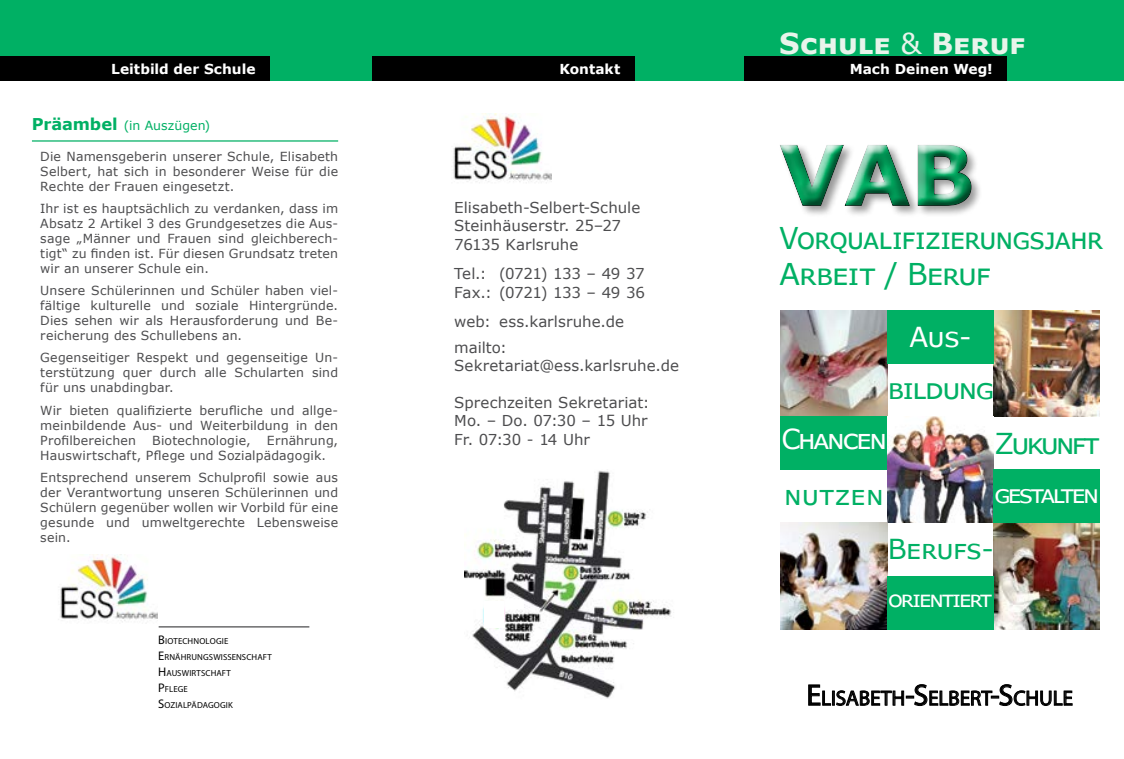
<style>
.page{position:relative;width:1124px;height:759px;background:#fff}
.page>*{position:absolute;margin:0;border:0;box-sizing:border-box;transform-origin:0 0}
.t1{font:700 82.5px "Verdana";color:#00b064}
.t2{font:30px "Verdana";letter-spacing:-.035em;color:#00b064;scale:.93 1}
.t3{font:30px "Verdana";letter-spacing:-.035em;color:#00b064}
.t4{font:28.75px "Verdana";letter-spacing:-.1em;color:#00b064}
.t5{font:700 28.75px "Verdana";color:#e8f4eb}
.t6{font:27.5px "Verdana";color:#00b064}
.t7{font:27.5px "Verdana";letter-spacing:-.09em;color:#fff}
.t8{font:25px "Verdana";color:#fff}
.t9{font:22.5px "Verdana";color:#fff}
.t10{font:21px "Myriad Pro";letter-spacing:-.005em;color:#000}
.t11{font:15px/18.5px "Verdana";color:#4d4d4f}
.t12{font:15px/18.5px "Verdana";letter-spacing:-.025em;color:#4d4d4f}
.t13{font:700 13.75px "Verdana";color:#fff}
.t14{font:12.5px/15px "Verdana";letter-spacing:.015em;color:#4d4d4f;text-align:justify}
.t15{font:12.5px "Verdana";color:#00b064}
.t16{font:8.75px/16px "Myriad Pro";letter-spacing:.015em;color:#000}
.s1{font-weight:700;font-size:16.25px}
.s2{font-size:12.5px}
.s3{font-weight:400}
.s4{font-size:30px}
</style>
<div class="page">
<div style="left:0;top:0;width:1123px;height:81px;background:#00b064"></div>
<img style="left:464px;top:471px;width:208px;height:228px">
<div style="left:0;top:56px;width:270px;height:25px;background:#000"></div>
<hr style="left:32px;top:140px;width:306px;height:1px;background:#00b064">
<div style="left:372px;top:56px;width:262px;height:25px;background:#000"></div>
<div style="left:744px;top:56px;width:262px;height:25px;background:#000"></div>
<img style="left:60px;top:554px;width:98px;height:68px">
<hr style="left:159px;top:626px;width:150px;height:1px;background:#4d4d4f">
<img style="left:453px;top:113px;width:98px;height:70px">
<svg style="left:808px;top:684px;width:264px;height:22px"></svg>
<img style="left:780px;top:522px;width:106px;height:107px">
<img style="left:993px;top:310px;width:106px;height:106px">
<img style="left:780px;top:310px;width:106px;height:106px">
<img style="left:886px;top:416px;width:107px;height:106px">
<img style="left:993px;top:522px;width:106px;height:107px">
<div style="left:780px;top:416px;width:106px;height:53px;background:#00b064"></div>
<div style="left:886px;top:310px;width:107px;height:53px;background:#00b064"></div>
<div style="left:993px;top:469px;width:106px;height:53px;background:#00b064"></div>
<div style="left:886px;top:576px;width:107px;height:53px;background:#00b064"></div>
<div style="left:779px;top:139px;width:201px;height:76px;background:#000;opacity:.5"></div>
<div style="left:483px;top:601px;width:20px;height:26px;background:#fff"></div>
<p class="t13" style="left:111px;top:60px;width:146px">Leitbild der Schule</p>
<p class="t15" style="left:32px;top:117px;width:180px"><span class="s1">Präambel</span> (in Auszügen)</p>
<p class="t14" style="left:40px;top:149px;width:299px">Die Namensgeberin unserer Schule, Elisabeth Selbert, hat sich in besonderer Weise für die Rechte der Frauen eingesetzt.</p>
<p class="t14" style="left:40px;top:201px;width:299px">Ihr ist es hauptsächlich zu verdanken, dass im Absatz 2 Artikel 3 des Grundgesetzes die Aus&shy;sage „Männer und Frauen sind gleichberech&shy;tigt“ zu finden ist. Für diesen Grundsatz treten wir an unserer Schule ein.</p>
<p class="t14" style="left:40px;top:283px;width:299px">Unsere Schülerinnen und Schüler haben viel&shy;fältige kulturelle und soziale Hintergründe.<br>Dies sehen wir als Herausforderung und Be&shy;reicherung des Schullebens an.</p>
<p class="t14" style="left:40px;top:350px;width:299px">Gegenseitiger Respekt und gegenseitige Un&shy;terstützung quer durch alle Schularten sind für uns unabdingbar.</p>
<p class="t14" style="left:40px;top:402px;width:299px">Wir bieten qualifizierte berufliche und allge&shy;meinbildende Aus- und Weiterbildung in den Profilbereichen</p>
<p class="t14" style="left:40px;top:432px;width:299px;text-indent:226px">Ernährung,<br>Hauswirtschaft, Pflege und Sozialpädagogik.</p>
<p class="t14" style="left:40px;top:469px;width:299px">Entsprechend unserem Schulprofil sowie aus der Verantwortung unseren Schülerinnen und Schülern gegenüber wollen wir Vorbild für eine gesunde und umweltgerechte Lebensweise sein.</p>
<p class="t14" style="left:152px;top:432px;width:100px">Biotechnologie,</p>
<p class="t16" style="left:158px;top:632px;width:115px"><span class="s2">B</span>IOTECHNOLOGIE<br><span class="s2">E</span>RNÄHRUNGSWISSENSCHAFT<br><span class="s2">H</span> AUSWIRTSCHAFT<br><span class="s2">P</span>FLEGE<br><span class="s2">S</span>OZIALPÄDAGOGIK</p>
<h3 class="t5" style="left:779px;top:23px;width:247px">Schule <span class="s3">&amp;</span> Beruf</h3>
<p class="t13" style="left:559px;top:60px;width:62px">Kontakt</p>
<p class="t13" style="left:849px;top:60px;width:145px">Mach Deinen Weg!</p>
<p class="t11" style="left:454px;top:198px;width:187px">Elisabeth-Selbert-Schule<br>Steinhäuserstr. 25–27<br>76135 Karlsruhe</p>
<p class="t12" style="left:454px;top:264px;width:192px">Tel.: (0721) 133 – 49 37<br>Fax.: (0721) 133 – 49 36</p>
<p class="t11" style="left:454px;top:308px;width:171px;line-height:25.6px">web: ess.karlsruhe.de mailto:</p>
<p class="t11" style="left:454px;top:356px;width:226px">Sekretariat@ess.karlsruhe.de</p>
<p class="t11" style="left:454px;top:392px;width:197px">Sprechzeiten Sekretariat:<br>Mo. – Do. 07:30 – 15 Uhr<br>Fr. 07:30 - 14 Uhr</p>
<h1 class="t1" style="left:779px;top:117px;width:197px">VAB</h1>
<h2 class="t2" style="left:779px;top:217px;width:344px">Vorqualifizierungsjahr</h2>
<h2 class="t3" style="left:779px;top:253px;width:213px">Arbeit / Beruf</h2>
<h3 class="t7" style="left:909px;top:318px;width:64px">Aus-</h3>
<h3 class="t4" style="left:887px;top:369px;width:108px">bildung</h3>
<h3 class="t7" style="left:781px;top:420px;width:107px">Chancen</h3>
<h3 class="t4" style="left:994px;top:423px;width:107px">Zukunft</h3>
<h3 class="t6" style="left:784px;top:475px;width:101px">nutzen</h3>
<h3 class="t8" style="left:993px;top:476px;width:107px">gestalten</h3>
<h3 class="t6" style="left:887px;top:529px;width:108px">Berufs-</h3>
<h3 class="t9" style="left:887px;top:583px;width:106px">orientiert</h3>
<h3 class="t10" style="left:806px;top:685px;width:268px"><span class="s4">E</span>LISABETH<span class="s4">-S</span>ELBERT<span class="s4">-S</span>CHULE</h3>
</div>
